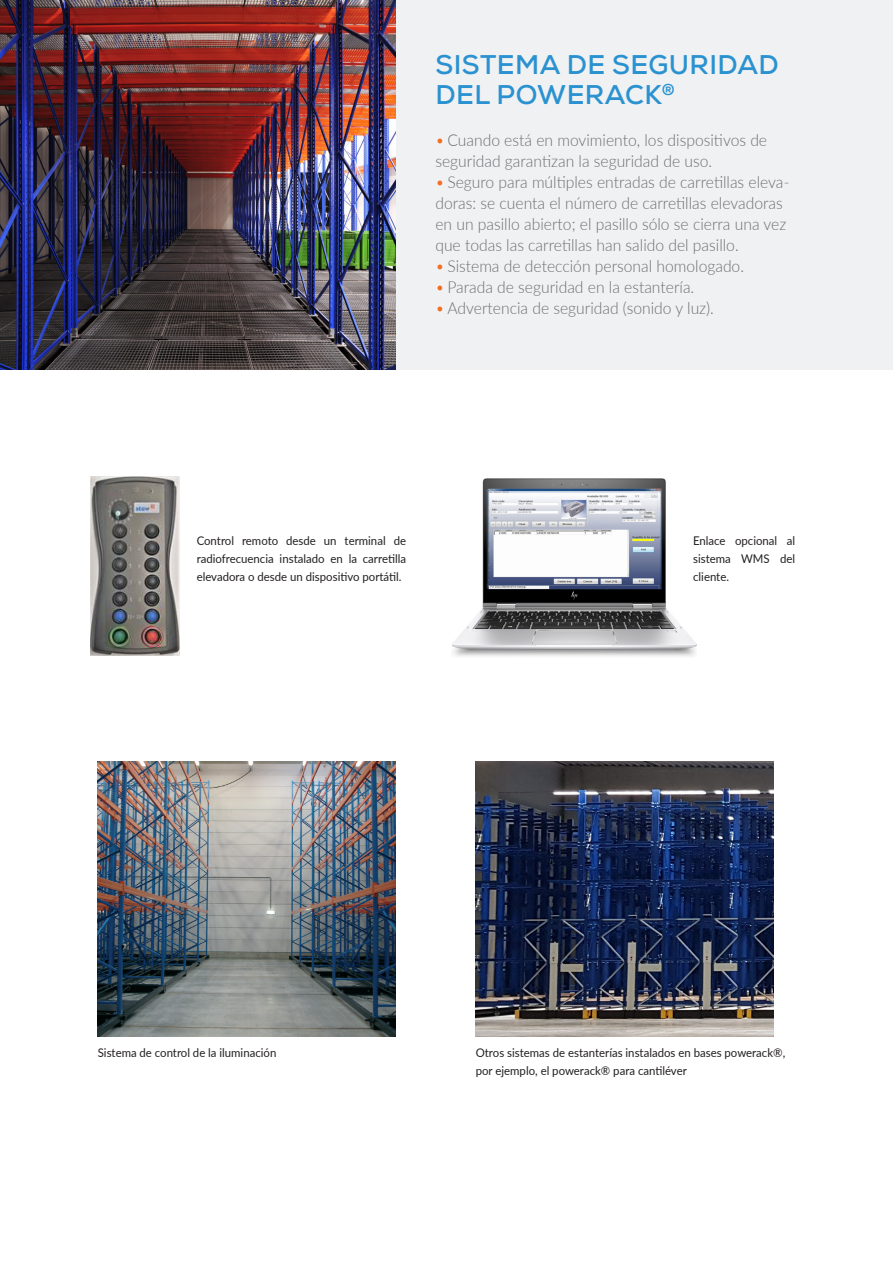
<style>
.page{position:relative;width:893px;height:1263px;background:#fff}
.page>*{position:absolute;margin:0;border:0;box-sizing:border-box;transform-origin:0 0}
.t1{font:700 27px/29.2px "Nexa";letter-spacing:.015em;color:#2a92d0}
.t2{font:300 16.5px/21px "Lato";color:#6d6e71;scale:.95 1}
.t3{font:12px/18px "Lato";color:#231f20;text-align:justify;scale:.95 1}
.s1{color:#f36e21}
</style>
<div class="page">
<div style="left:0;top:0;width:893px;height:370px;background:#f0f1f2"></div>
<img style="left:98px;top:761px;width:297px;height:276px">
<img style="left:476px;top:761px;width:297px;height:275px">
<img style="left:452px;top:479px;width:245px;height:177px">
<img style="left:0;top:0;width:395px;height:370px">
<img style="left:90px;top:476px;width:89px;height:179px">
<h1 class="t1" style="left:436px;top:50px;width:345px">SISTEMA DE SEGURIDAD<br>DEL POWERACK<sup>®</sup></h1>
<p class="t2" style="left:435px;top:129px;width:351px"><span class="s1">•</span> Cuando está en movimiento, los dispositivos de seguridad garantizan la seguridad de uso.</p>
<p class="t2" style="left:435px;top:171px;width:374px"><span class="s1">•</span> Seguro para múltiples entradas de carretillas eleva&shy;doras: se cuenta el número de carretillas elevadoras en un pasillo abierto; el pasillo sólo se cierra una vez que todas las carretillas han salido del pasillo.</p>
<p class="t2" style="left:435px;top:255px;width:326px"><span class="s1">•</span> Sistema de detección personal homologado.</p>
<p class="t2" style="left:435px;top:276px;width:274px"><span class="s1">•</span> Parada de seguridad en la estantería.</p>
<p class="t2" style="left:435px;top:297px;width:295px"><span class="s1">•</span> Advertencia de seguridad (sonido y luz).</p>
<p class="t3" style="left:197px;top:531px;width:222px">Control remoto desde un terminal de radiofrecuencia instalado en la carretilla elevadora o desde un dispositivo portátil.</p>
<p class="t3" style="left:693px;top:531px;width:109px">Enlace opcional al sistema WMS del cliente.</p>
<p class="t3" style="left:98px;top:1043px;width:189px">Sistema de control de la iluminación</p>
<p class="t3" style="left:476px;top:1043px;width:327px">Otros sistemas de estanterías instalados en bases powerack®, por ejemplo, el powerack® para cantiléver</p>
</div>
